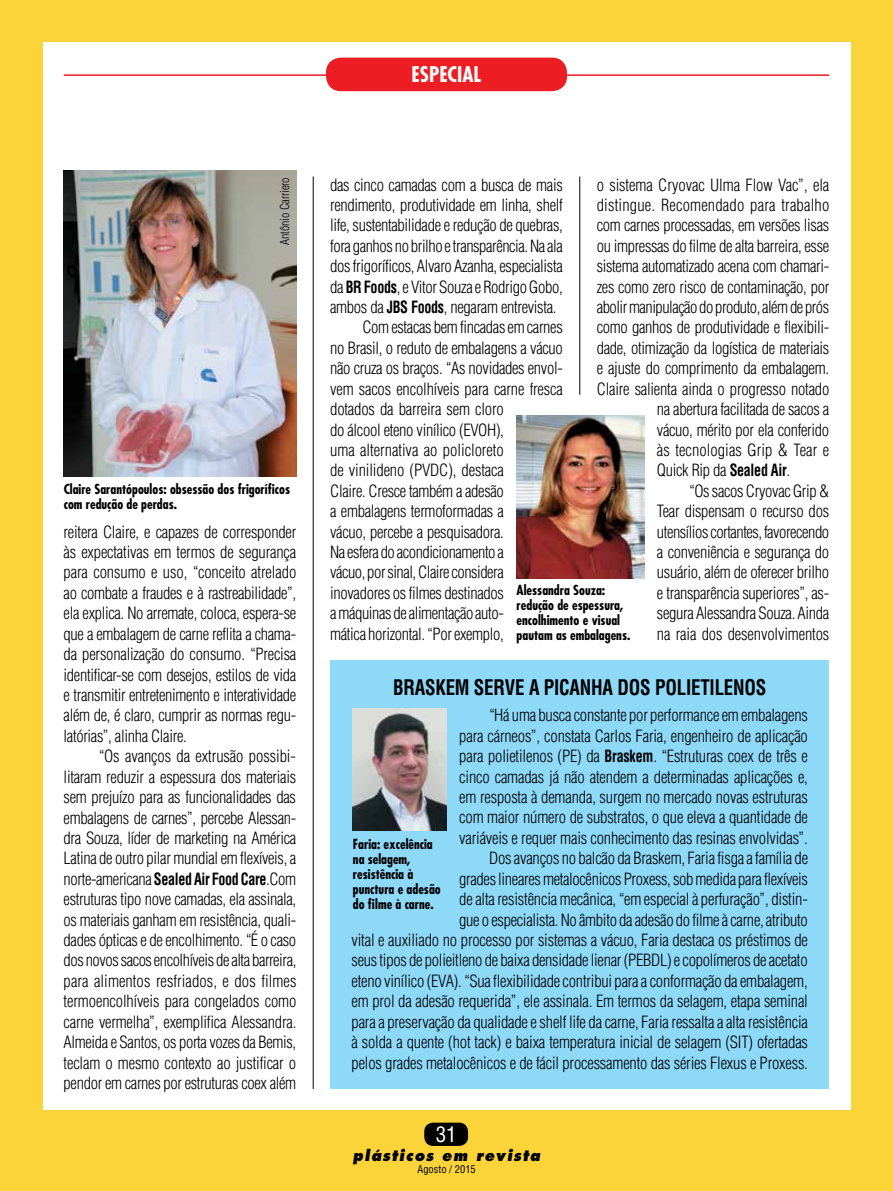
<style>
.page{position:relative;width:893px;height:1191px;background:#fbd439}
.page>*{position:absolute;margin:0;border:0;box-sizing:border-box;transform-origin:0 0}
.t1{font:700 condensed 21px "Helvetica LT Std";color:#000;scale:.9 1}
.t2{font:700 condensed 21px "Futura Std";color:#fff}
.t3{font:condensed 21px "Helvetica LT Std";color:#fff}
.t4{font:300 condensed 16.5px/20.4px "Helvetica LT Std";letter-spacing:-.015em;color:#000;text-align:justify}
.t5{font:300 condensed 16.5px "Helvetica LT Std";letter-spacing:.01em;color:#000}
.t6{font:300 condensed 16.5px "Helvetica LT Std";letter-spacing:.005em;color:#000}
.t7{font:italic 800 15px "Futura Std";letter-spacing:.09em;color:#000;scale:.95 1}
.t8{font:700 condensed 13.5px/15px "Futura Std";color:#000}
.t9{font:300 condensed 12px "Helvetica LT Std";letter-spacing:-.01em;color:#000}
.t10{font:condensed 10.5px "Helvetica LT Std";color:#000}
.s1{font-weight:700}
</style>
<div class="page">
<div style="left:43px;top:43px;width:807px;height:1067px;background:#fff"></div>
<hr style="left:313px;top:176px;width:1px;height:913px;background:#000">
<div style="left:424px;top:1122px;width:44px;height:23px;background:#000;border-radius:9px"></div>
<hr style="left:64px;top:74px;width:765px;height:2px;background:#ed1d24">
<div style="left:326px;top:58px;width:241px;height:33px;background:#ed1d24;border-radius:15px"></div>
<hr style="left:579px;top:176px;width:1px;height:219px;background:#000">
<div style="left:330px;top:660px;width:499px;height:429px;background:#8ed8f8"></div>
<img style="left:353px;top:708px;width:93px;height:122px">
<img style="left:64px;top:170px;width:232px;height:306px">
<img style="left:517px;top:415px;width:127px;height:163px">
<p class="t2" style="left:412px;top:62px;width:71px">ESPECIAL</p>
<p class="t9" style="left:277px;top:245px;width:69px;rotate:-90deg">Antônio Carriero</p>
<p class="t4" style="left:597px;top:174px;width:234px">o sistema Cryovac Ulma Flow Vac”, ela</p>
<p class="t4" style="left:330px;top:174px;width:234px">das cinco camadas com a busca de mais</p>
<p class="t4" style="left:330px;top:195px;width:234px">rendimento, produtividade em linha, shelf</p>
<p class="t4" style="left:330px;top:215px;width:234px">life, sustentabilidade e redução de quebras,</p>
<p class="t4" style="left:330px;top:235px;width:234px">fora ganhos no brilho e transparência. Na ala</p>
<p class="t4" style="left:330px;top:256px;width:234px">dos frigoríficos, Alvaro Azanha, especialista</p>
<p class="t4" style="left:330px;top:276px;width:234px">da <span class="s1">BR Foods</span>, e Vitor Souza e Rodrigo Gobo,</p>
<p class="t4" style="left:330px;top:297px;width:228px">ambos da <span class="s1">JBS Foods</span>, negaram entrevista.</p>
<p class="t4" style="left:362px;top:317px;width:202px">Com estacas bem fincadas em carnes</p>
<p class="t4" style="left:330px;top:337px;width:234px">no Brasil, o reduto de embalagens a vácuo</p>
<p class="t4" style="left:330px;top:358px;width:234px">não cruza os braços. “As novidades envol-</p>
<p class="t4" style="left:330px;top:378px;width:234px">vem sacos encolhíveis para carne fresca</p>
<p class="t4" style="left:330px;top:399px;width:175px">dotados da barreira sem cloro</p>
<p class="t4" style="left:330px;top:419px;width:175px">do álcool eteno vinílico (EVOH),</p>
<p class="t4" style="left:330px;top:440px;width:175px">uma alternativa ao policloreto</p>
<p class="t4" style="left:330px;top:460px;width:175px">de vinilideno (PVDC), destaca</p>
<p class="t4" style="left:330px;top:480px;width:175px">Claire. Cresce também a adesão</p>
<p class="t4" style="left:330px;top:501px;width:175px">a embalagens termoformadas a</p>
<p class="t4" style="left:330px;top:521px;width:175px">vácuo, percebe a pesquisadora.</p>
<p class="t4" style="left:330px;top:542px;width:175px">Na esfera do acondicionamento a</p>
<p class="t4" style="left:330px;top:562px;width:175px">vácuo, por sinal, Claire considera</p>
<p class="t4" style="left:330px;top:582px;width:175px">inovadores os filmes destinados</p>
<p class="t4" style="left:330px;top:603px;width:175px">a máquinas de alimentação auto-</p>
<p class="t4" style="left:330px;top:623px;width:175px">mática horizontal. “Por exemplo,</p>
<p class="t1" style="left:393px;top:674px;width:25px">Braskem</p>
<p class="t1" style="left:474px;top:674px;width:12px">serve</p>
<p class="t1" style="left:529px;top:674px;width:28px">a pican</p>
<p class="t1" style="left:591px;top:674px;width:42px">ha dos</p>
<p class="t1" style="left:655px;top:674px;width:12px">polietilenos</p>
<p class="t4" style="left:352px;top:705px;width:458px;text-align:right">“Há uma busca constante por performance em embalagens<br>para cárneos”, constata Carlos Faria, engenheiro de aplicação<br>para polietilenos (PE) da <span class="s1">Braskem</span>. “Estruturas coex de três e<br>cinco camadas já não atendem a determinadas aplicações e,<br>em resposta à demanda, surgem no mercado novas estruturas<br>com maior número de substratos, o que eleva a quantidade de<br>variáveis e requer mais conhecimento das resinas envolvidas”.<br>Dos avanços no balcão da Braskem, Faria fisga a família de<br>grades lineares metalocênicos Proxess, sob medida para flexíveis<br>de alta resistência mecânica, “em especial à perfuração”, distin-<br>gue o especialista. No âmbito da adesão do filme à carne, atributo<br>vital e auxiliado no processo por sistemas a vácuo, Faria destaca os préstimos de seus tipos de polieitleno de baixa densidade lienar (PEBDL) e copolímeros de acetato eteno vinílico (EVA). “Sua flexibilidade contribui para a conformação da embalagem, em prol da adesão requerida”, ele assinala. Em termos da selagem, etapa seminal para a preservação da qualidade e shelf life da carne, Faria ressalta a alta resistência à solda a quente (hot tack) e baixa temperatura inicial de selagem (SIT) ofertadas pelos grades metalocênicos e de fácil processamento das séries Flexus e Proxess.</p>
<p class="t5" style="left:597px;top:195px;width:234px">distingue. Recomendado para trabalho</p>
<p class="t4" style="left:597px;top:215px;width:234px">com carnes processadas, em versões lisas</p>
<p class="t4" style="left:597px;top:235px;width:234px">ou impressas do filme de alta barreira, esse</p>
<p class="t4" style="left:597px;top:256px;width:234px">sistema automatizado acena com chamari-</p>
<p class="t4" style="left:597px;top:276px;width:234px">zes como zero risco de contaminação, por</p>
<p class="t4" style="left:597px;top:297px;width:234px">abolir manipulação do produto, além de prós</p>
<p class="t4" style="left:597px;top:317px;width:234px">como ganhos de produtividade e flexibili-</p>
<p class="t4" style="left:597px;top:338px;width:234px">dade, otimização da logística de materiais</p>
<p class="t4" style="left:597px;top:358px;width:234px">e ajuste do comprimento da embalagem.</p>
<p class="t4" style="left:597px;top:378px;width:234px">Claire salienta ainda o progresso notado</p>
<p class="t4" style="left:657px;top:399px;width:174px">na abertura facilitada de sacos a</p>
<p class="t4" style="left:657px;top:419px;width:174px">vácuo, mérito por ela conferido</p>
<p class="t6" style="left:657px;top:440px;width:174px">às tecnologias Grip &amp; Tear e</p>
<p class="t4" style="left:657px;top:460px;width:135px">Quick Rip da <span class="s1">Sealed Air</span>.</p>
<p class="t4" style="left:689px;top:480px;width:141px">“Os sacos Cryovac Grip &amp;</p>
<p class="t4" style="left:657px;top:501px;width:174px">Tear dispensam o recurso dos</p>
<p class="t4" style="left:657px;top:521px;width:174px">utensílios cortantes, favorecendo</p>
<p class="t4" style="left:657px;top:542px;width:174px">a conveniência e segurança do</p>
<p class="t4" style="left:657px;top:562px;width:174px">usuário, além de oferecer brilho</p>
<p class="t4" style="left:657px;top:582px;width:174px">e transparência superiores”, as-</p>
<p class="t4" style="left:657px;top:603px;width:174px">segura Alessandra Souza. Ainda</p>
<p class="t4" style="left:657px;top:623px;width:174px">na raia dos desenvolvimentos</p>
<p class="t8" style="left:64px;top:482px;width:228px">Claire Sarantópoulos: obsessão dos frigoríficos com redução de perdas.</p>
<p class="t4" style="left:64px;top:521px;width:234px">reitera Claire, e capazes de corresponder às expectativas em termos de segurança para consumo e uso, “conceito atrelado ao combate a fraudes e à rastreabilidade”, ela explica. No arremate, coloca, espera-se que a embalagem de carne reflita a chama&shy;da personalização do consumo. “Precisa identificar-se com desejos, estilos de vida e transmitir entretenimento e interatividade além de, é claro, cumprir as normas regu&shy;latórias”, alinha Claire.</p>
<p class="t4" style="left:64px;top:746px;width:234px;text-indent:35px">“Os avanços da extrusão possibi&shy;litaram reduzir a espessura dos materiais sem prejuízo para as funcionalidades das embalagens de carnes”, percebe Alessan&shy;dra Souza, líder de marketing na América Latina de outro pilar mundial em flexíveis, a norte-americana <span class="s1">Sealed Air Food Care</span>.Com estruturas tipo nove camadas, ela assinala, os materiais ganham em resistência, quali&shy;dades ópticas e de encolhimento. “É o caso dos novos sacos encolhíveis de alta barreira, para alimentos resfriados, e dos filmes termoencolhíveis para congelados como carne vermelha”, exemplifica Alessandra.<br>Almeida e Santos, os porta vozes da Bemis, teclam o mesmo contexto ao justificar o pendor em carnes por estruturas coex além</p>
<p class="t8" style="left:517px;top:582px;width:115px">Alessandra Souza: redução de espessura, encolhimento e visual pautam as embalagens.</p>
<p class="t8" style="left:353px;top:836px;width:89px">Faria: excelência na selagem, resistência à punctura e adesão do filme à carne.</p>
<p class="t3" style="left:436px;top:1121px;width:22px">31</p>
<p class="t7" style="left:353px;top:1146px;width:199px">plásticos em revista</p>
<p class="t10" style="left:417px;top:1162px;width:60px">Agosto / 2015</p>
</div>
